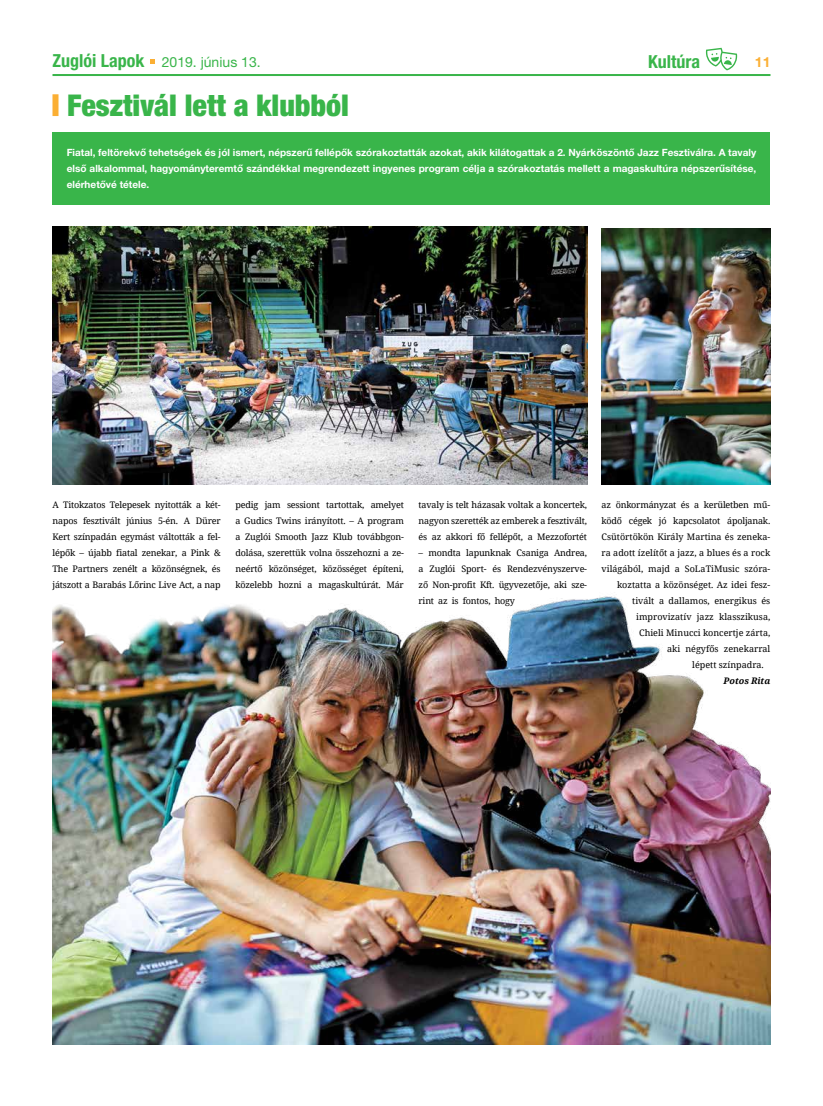
<style>
.page{position:relative;width:823px;height:1106px;background:#fff}
.page>*{position:absolute;margin:0;border:0;box-sizing:border-box;transform-origin:0 0}
.t1{font:900 condensed 30px "Helvetica Neue LT Pro";color:#39b54a}
.t2{font:700 condensed 18px "Helvetica Neue LT Pro";color:#39b54a}
.t3{font:14px "Helvetica Neue LT Pro";color:#39b54a}
.t4{font:700 14px "Helvetica Neue LT Pro";color:#fbaf34}
.t5{font:700 10px/16px "Helvetica Neue LT Pro";color:#fff;text-align:justify}
.t6{font:9px/16px "Noto Serif";letter-spacing:-.02em;color:#000;text-align:justify}
.t7{font:9px "Noto Serif";color:#000}
.t8{font:italic 700 9px "Noto Serif";color:#000}
.s1{font-weight:700;font-stretch:condensed;font-size:18px}
</style>
<div class="page">
<hr style="left:52px;top:74px;width:718px;height:2px;background:#39b54a">
<svg style="left:150px;top:60px;width:4px;height:4px"></svg>
<div style="left:52px;top:94px;width:6px;height:22px;background:#fbaf34"></div>
<div style="left:52px;top:132px;width:718px;height:72px;background:#39b54a"></div>
<img style="left:52px;top:226px;width:535px;height:258px">
<img style="left:52px;top:596px;width:718px;height:448px">
<img style="left:601px;top:228px;width:169px;height:256px">
<svg style="left:705px;top:48px;width:31px;height:22px"></svg>
<h3 class="t3" style="left:52px;top:54px;width:210px"><span class="s1">Zuglói Lapok</span> 2019. június 13.</h3>
<h3 class="t4" style="left:754px;top:54px;width:17px">11</h3>
<h2 class="t2" style="left:647px;top:51px;width:53px">Kultúra</h2>
<h1 class="t1" style="left:67px;top:87px;width:283px">Fesztivál lett a klubból</h1>
<p class="t5" style="left:67px;top:144px;width:690px">Fiatal, feltörekvő tehetségek és jól ismert, népszerű fellépők szórakoztatták azokat, akik kilátogattak a 2. Nyárköszöntő Jazz Fesztiválra. A tavaly első alkalommal, hagyományteremtő szándékkal megrendezett ingyenes program célja a szórakoztatás mellett a magaskultúra népszerűsítése, elérhetővé tétele.</p>
<p class="t6" style="left:52px;top:496px;width:170px">A Titokzatos Telepesek nyitották a két&shy;napos fesztivált június 5-én. A Dürer Kert színpadán egymást váltották a fel&shy;lépők – újabb fiatal zenekar, a Pink &amp; The Partners zenélt a közönségnek, és játszott a Barabás Lőrinc Live Act, a nap</p>
<p class="t6" style="left:235px;top:496px;width:170px">pedig jam sessiont tartottak, amelyet a Gudics Twins irányított. – A program a Zuglói Smooth Jazz Klub továbbgon&shy;dolása, szerettük volna összehozni a ze&shy;neértő közönséget, közösséget építeni, közelebb hozni a magaskultúrát. Már</p>
<p class="t6" style="left:418px;top:496px;width:170px">tavaly is telt házasak voltak a koncertek, nagyon szerették az emberek a fesztivált, és az akkori fő fellépőt, a Mezzofortét</p>
<p class="t6" style="left:418px;top:544px;width:170px">– mondta lapunknak Csaniga Andrea, a Zuglói Sport- és Rendezvényszerve&shy;ző Non-profit Kft. ügyvezetője, aki sze&shy;rint az is fontos, hogy</p>
<p class="t6" style="left:601px;top:496px;width:170px">az önkormányzat és a kerületben mű-</p>
<p class="t6" style="left:601px;top:512px;width:170px">ködő cégek jó kapcsolatot ápoljanak.</p>
<p class="t7" style="left:601px;top:531px;width:170px">Csütörtökön Király Martina és zeneka-</p>
<p class="t7" style="left:601px;top:547px;width:170px">ra adott ízelítőt a jazz, a blues és a rock</p>
<p class="t7" style="left:601px;top:563px;width:170px">világából, majd a SoLaTiMusic szóra-</p>
<p class="t7" style="left:616px;top:579px;width:154px">koztatta a közönséget. Az idei fesz-</p>
<p class="t7" style="left:631px;top:595px;width:139px">tivált a dallamos, energikus és</p>
<p class="t7" style="left:635px;top:611px;width:135px">improvizatív jazz klasszikusa,</p>
<p class="t7" style="left:638px;top:627px;width:132px">Chieli Minucci koncertje zárta,</p>
<p class="t7" style="left:666px;top:643px;width:104px">aki négyfős zenekarral</p>
<p class="t7" style="left:691px;top:659px;width:73px">lépett színpadra.</p>
<p class="t8" style="left:723px;top:675px;width:48px">Potos Rita</p>
</div>
